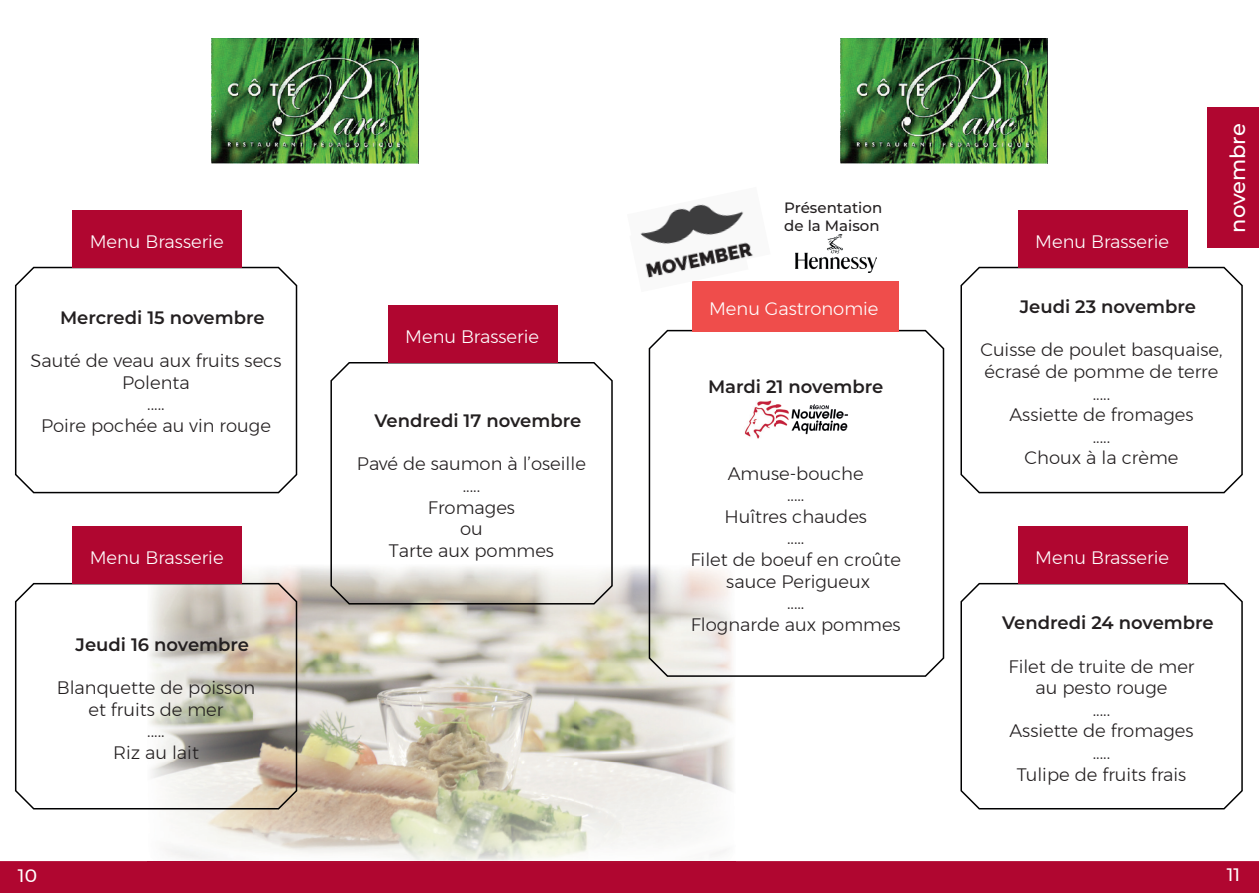
<style>
.page{position:relative;width:1259px;height:893px;background:#fff}
.page>*{position:absolute;margin:0;border:0;box-sizing:border-box;transform-origin:0 0}
.t1{font:500 21px "Montserrat";color:#fff}
.t2{font:300 18px/21.6px "Montserrat";color:#231f20;text-align:center}
.t3{font:600 18px "Montserrat";color:#231f20}
.t4{font:300 18px "Montserrat";color:#fff}
.t5{font:18px "Montserrat";color:#fff}
.t6{font:500 15px/18px "Montserrat";color:#231f20}
</style>
<div class="page">
<div style="left:0;top:861px;width:1259px;height:32px;background:#b00630"></div>
<img style="left:211px;top:38px;width:207px;height:125px">
<img style="left:841px;top:38px;width:206px;height:125px">
<img style="left:147px;top:566px;width:588px;height:297px">
<svg style="left:14px;top:582px;width:284px;height:228px"></svg>
<svg style="left:960px;top:582px;width:283px;height:228px"></svg>
<svg style="left:330px;top:361px;width:283px;height:244px"></svg>
<svg style="left:14px;top:265px;width:284px;height:229px"></svg>
<svg style="left:960px;top:265px;width:283px;height:229px"></svg>
<div style="left:73px;top:526px;width:169px;height:58px;background:#b00630"></div>
<div style="left:1018px;top:526px;width:169px;height:58px;background:#b00630"></div>
<div style="left:388px;top:305px;width:169px;height:58px;background:#b00630"></div>
<div style="left:73px;top:210px;width:169px;height:58px;background:#b00630"></div>
<div style="left:1018px;top:210px;width:169px;height:58px;background:#b00630"></div>
<svg style="left:648px;top:329px;width:297px;height:349px"></svg>
<div style="left:692px;top:281px;width:207px;height:50px;background:#ef4d4b"></div>
<div style="left:1207px;top:107px;width:52px;height:141px;background:#b00630"></div>
<img style="left:640px;top:204px;width:113px;height:78px">
<img style="left:738px;top:401px;width:117px;height:38px">
<img style="left:795px;top:234px;width:81px;height:38px">
<p class="t6" style="left:784px;top:198px;width:99px">Présentation de la Maison</p>
<p class="t4" style="left:90px;top:228px;width:135px">Menu Brasserie</p>
<p class="t4" style="left:1035px;top:228px;width:135px">Menu Brasserie</p>
<p class="t1" style="left:1223px;top:233px;width:111px;rotate:-90deg">novembre</p>
<p class="t3" style="left:1019px;top:294px;width:178px">Jeudi 23 novembre</p>
<p class="t2" style="left:980px;top:339px;width:244px">Cuisse de poulet basquaise, écrasé de pomme de terre .....<br>Assiette de fromages<br>.....<br>Choux à la crème</p>
<p class="t4" style="left:709px;top:295px;width:171px">Menu Gastronomie</p>
<p class="t3" style="left:60px;top:305px;width:206px">Mercredi 15 novembre</p>
<p class="t2" style="left:31px;top:350px;width:252px">Sauté de veau aux fruits secs<br>Polenta<br>.....<br>Poire pochée au vin rouge</p>
<p class="t4" style="left:405px;top:323px;width:135px">Menu Brasserie</p>
<p class="t3" style="left:708px;top:374px;width:177px">Mardi 21 novembre</p>
<p class="t3" style="left:374px;top:408px;width:208px">Vendredi 17 novembre</p>
<p class="t2" style="left:357px;top:453px;width:230px">Pavé de saumon à l’oseille .....<br>Fromages<br>ou<br>Tarte aux pommes</p>
<p class="t2" style="left:690px;top:462px;width:212px">Amuse-bouche<br>.....<br>Huîtres chaudes<br>.....<br>Filet de boeuf en croûte sauce Perigueux<br>.....<br>Flognarde aux pommes</p>
<p class="t4" style="left:90px;top:544px;width:135px">Menu Brasserie</p>
<p class="t4" style="left:1035px;top:544px;width:135px">Menu Brasserie</p>
<p class="t3" style="left:1002px;top:610px;width:213px">Vendredi 24 novembre</p>
<p class="t2" style="left:1008px;top:655px;width:187px">Filet de truite de mer au pesto rouge<br>.....<br>Assiette de fromages .....<br>Tulipe de fruits frais</p>
<p class="t3" style="left:76px;top:632px;width:175px">Jeudi 16 novembre</p>
<p class="t2" style="left:57px;top:677px;width:200px">Blanquette de poisson et fruits de mer<br>.....<br>Riz au lait</p>
<p class="t5" style="left:18px;top:861px;width:21px">10</p>
<p class="t5" style="left:1226px;top:860px;width:15px">11</p>
</div>
